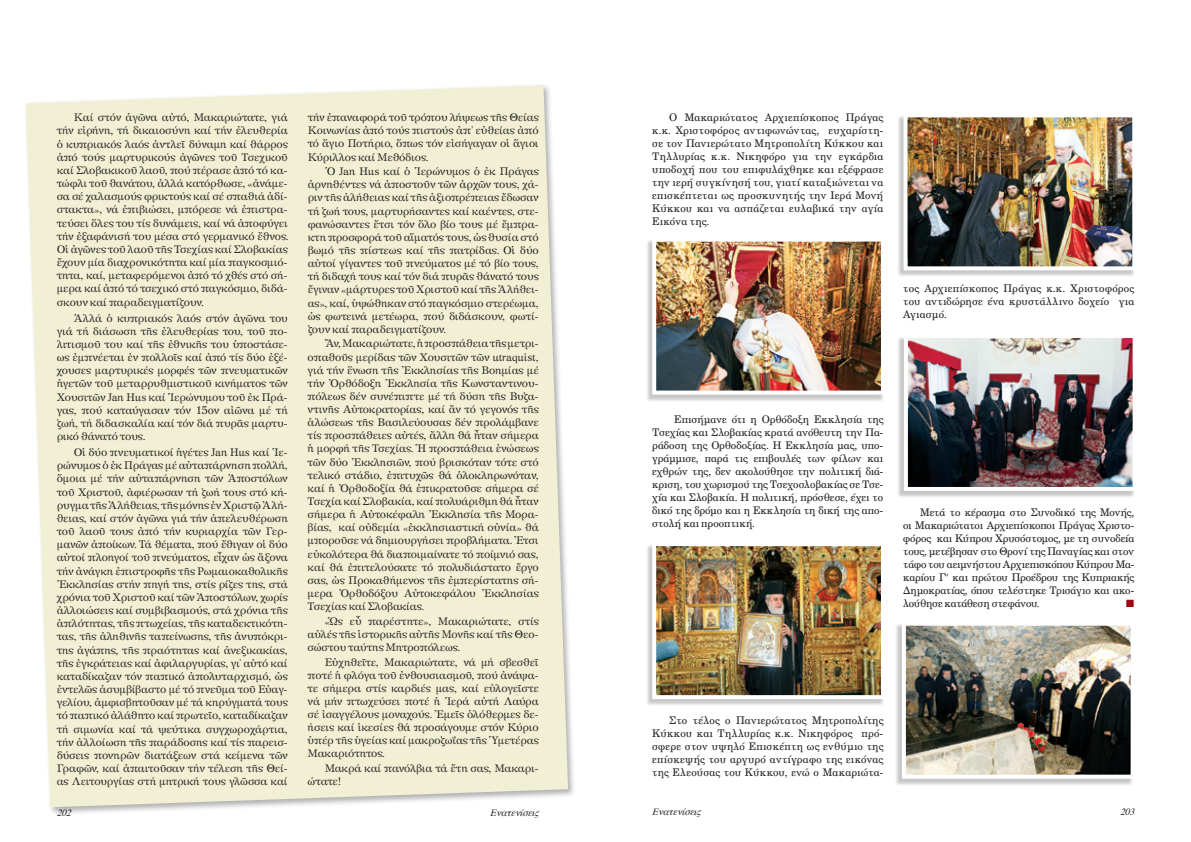
<style>
.page{position:relative;width:1191px;height:842px;background:#fff}
.page>*{position:absolute;margin:0;border:0;box-sizing:border-box;transform-origin:0 0}
.t1{font:10.5px/13px "UB Century";letter-spacing:.01em;color:#231f20;text-align:justify}
.t2{font:10.5px "Zapf Dingbats ITC";color:#9d070d}
.t3{font:10.4px/13.2px "Apollonia";letter-spacing:-.01em;color:#231f20;text-align:justify}
.t4{font:italic 9.5px "Times";color:#231f20}
.s1{font-family:"UB Optima"}
</style>
<div class="page">
<div style="left:23px;top:83px;width:558px;height:737px;background:#231f20;opacity:.35"></div>
<div style="left:26px;top:85px;width:542px;height:722px;background:#f1efd4"></div>
<div style="left:645px;top:238px;width:242px;height:168px;background:#231f20;opacity:.25"></div>
<img style="left:657px;top:243px;width:223px;height:147px">
<div style="left:652px;top:238px;width:233px;height:157px;border:4px solid #fff"></div>
<div style="left:896px;top:335px;width:243px;height:167px;background:#231f20;opacity:.25"></div>
<img style="left:909px;top:339px;width:222px;height:147px">
<div style="left:904px;top:334px;width:232px;height:157px;border:4px solid #fff"></div>
<div style="left:894px;top:622px;width:243px;height:168px;background:#231f20;opacity:.25"></div>
<img style="left:907px;top:627px;width:222px;height:147px">
<div style="left:902px;top:622px;width:232px;height:157px;border:4px solid #fff"></div>
<div style="left:645px;top:543px;width:242px;height:167px;background:#231f20;opacity:.25"></div>
<img style="left:657px;top:547px;width:223px;height:147px">
<div style="left:652px;top:542px;width:233px;height:157px;border:4px solid #fff"></div>
<div style="left:896px;top:114px;width:243px;height:168px;background:#231f20;opacity:.25"></div>
<img style="left:908px;top:118px;width:223px;height:147px">
<div style="left:903px;top:113px;width:233px;height:157px;border:4px solid #fff"></div>
<p class="t3" style="left:57px;top:111px;width:233px;text-indent:17px">Καί στόν ἀγῶνα αὐτό, Μακαριώτατε, γιά τήν εἰρήνη, τή δικαιοσύνη καί τήν ἐλευθερία ὁ κυπριακός λαός ἀντλεῖ δύναμη καί θάρρος ἀπό τούς μαρτυρικούς ἀγῶνες τοῦ Τσεχικοῦ καί Σλοβακικοῦ λαοῦ, πού πέρασε ἀπό τό κα&shy;τώφλι τοῦ θανάτου, ἀλλά κατόρθωσε, «ἀνάμε&shy;σα σέ χαλασμούς φρικτούς καί σέ σπαθιά ἀδί&shy;στακτα», νά ἐπιβιώσει, μπόρεσε νά ἐπιστρα&shy;τεύσει ὅλες του τίς δυνάμεις, καί νά ἀποφύγει τήν ἐξαφάνισή του μέσα στό γερμανικό ἔθνος.<br>Οἱ ἀγῶνες τοῦ λαοῦ τῆς Τσεχίας καί Σλοβακίας ἔχουν μία διαχρονικότητα καί μία παγκοσμιό&shy;τητα, καί, μεταφερόμενοι ἀπό τό χθές στό σή&shy;μερα καί ἀπό τό τσεχικό στό παγκόσμιο, διδά&shy;σκουν καί παραδειγματίζουν.</p>
<p class="t3" style="left:57px;top:311px;width:233px;text-indent:17px">Ἀλλά ὁ κυπριακός λαός στόν ἀγῶνα του γιά τή διάσωση τῆς ἐλευθερίας του, τοῦ πο&shy;λιτισμοῦ του καί τῆς ἐθνικῆς του ὑποστάσε&shy;ως ἐμπνέεται ἐν πολλοῖς καί ἀπό τίς δύο ἐξέ&shy;χουσες μαρτυρικές μορφές τῶν πνευματικῶν ἡγετῶν τοῦ μεταρρυθμιστικοῦ κινήματος τῶν Χουσιτῶν Jan Hus καί Ἱερώνυμου τοῦ ἐκ Πρά&shy;γας, πού καταύγασαν τόν 15ον αἰῶνα μέ τή ζωή, τή διδασκαλία καί τόν διά πυρᾶς μαρτυ&shy;ρικό θάνατό τους.</p>
<p class="t3" style="left:57px;top:446px;width:233px;text-indent:17px">Οἱ δύο πνευματικοί ἡγέτες Jan Hus καί Ἱε&shy;ρώνυμος ὁ ἐκ Πράγας μέ αὐταπάρνηση πολλή, ὅμοια μέ τήν αὐταπάρνηση τῶν Ἀποστόλων τοῦ Χριστοῦ, ἀφιέρωσαν τή ζωή τους στό κή&shy;ρυγμα τῆς Ἀλήθειας, τῆς μόνης ἐν Χριστῷ Ἀλή&shy;θειας, καί στόν ἀγῶνα γιά τήν ἀπελευθέρωση τοῦ λαοῦ τους ἀπό τήν κυριαρχία τῶν Γερ&shy;μανῶν ἀποίκων. Τά θέματα, πού ἔθιγαν οἱ δύο αὐτοί πλοηγοί τοῦ πνεύματος, εἶχαν ὡς ἄξονα τήν ἀνάγκη ἐπιστροφῆς τῆς Ρωμαιοκαθολικῆς Ἐκκλησίας στήν πηγή της, στίς ρίζες της, στά χρόνια τοῦ Χριστοῦ καί τῶν Ἀποστόλων, χωρίς ἀλλοιώσεις καί συμβιβασμούς, στά χρόνια τῆς ἁπλότητας, τῆς πτωχείας, τῆς καταδεκτικότη&shy;τας, τῆς ἀληθινῆς ταπείνωσης, τῆς ἀνυπόκρι&shy;της ἀγάπης, τῆς πραότητας καί ἀνεξικακίας, τῆς ἐγκράτειας καί ἀφιλαργυρίας, γι’ αὐτό καί καταδίκαζαν τόν παπικό ἀπολυταρχισμό, ὡς ἐντελῶς ἀσυμβίβαστο μέ τό πνεῦμα τοῦ Εὐαγ&shy;γελίου, ἀμφισβητοῦσαν μέ τά κηρύγματά τους τό παπικό ἀλάθητο καί πρωτεῖο, καταδίκαζαν τή σιμωνία καί τά ψεύτικα συγχωροχάρτια, τήν ἀλλοίωση τῆς παράδοσης καί τίς παρεισ&shy;δύσεις πονηρῶν διατάξεων στά κείμενα τῶν Γραφῶν, καί ἀπαιτοῦσαν τήν τέλεση τῆς Θεί&shy;ας Λειτουργίας στή μητρική τους γλῶσσα καί</p>
<p class="t3" style="left:308px;top:111px;width:233px">τήν ἐπαναφορά τοῦ τρόπου λήψεως τῆς Θείας Κοινωνίας ἀπό τούς πιστούς ἀπ’ εὐθείας ἀπό τό ἅγιο Ποτήριο, ὅπως τόν εἰσήγαγαν οἱ ἅγιοι Κύριλλος καί Μεθόδιος.</p>
<p class="t3" style="left:308px;top:165px;width:233px;text-indent:17px">Ὁ Jan Hus καί ὁ Ἱερώνυμος ὁ ἐκ Πράγας ἀρνηθέντες νά ἀποστοῦν τῶν ἀρχῶν τους, χά&shy;ριν τῆς ἀλήθειας καί τῆς ἀξιοπρέπειας ἔδωσαν τή ζωή τους, μαρτυρήσαντες καί καέντες, στε&shy;φανώσαντες ἔτσι τόν ὅλο βίο τους μέ ἔμπρα&shy;κτη προσφορά τοῦ αἵματός τους, ὡς θυσία στό βωμό τῆς πίστεως καί τῆς πατρίδας. Οἱ δύο αὐτοί γίγαντες τοῦ πνεύματος μέ τό βίο τους, τή διδαχή τους καί τόν διά πυρᾶς θάνατό τους ἔγιναν «μάρτυρες τοῦ Χριστοῦ καί τῆς Ἀλήθει&shy;ας», καί, ὑψώθηκαν στό παγκόσμιο στερέωμα, ὡς φωτεινά μετέωρα, πού διδάσκουν, φωτί&shy;ζουν καί παραδειγματίζουν.</p>
<p class="t3" style="left:308px;top:337px;width:233px;text-indent:17px">Ἄν, Μακαριώτατε, ἡ προσπάθεια τῆς μετρι&shy;οπαθοῦς μερίδας τῶν Χουσιτῶν τῶν utraquist, γιά τήν ἕνωση τῆς Ἐκκλησίας τῆς Βοημίας μέ τήν Ὀρθόδοξη Ἐκκλησία τῆς Κωνσταντινου&shy;πόλεως δέν συνέπιπτε μέ τή δύση τῆς Βυζα&shy;ντινῆς Αὐτοκρατορίας, καί ἄν τό γεγονός τῆς ἁλώσεως τῆς Βασιλεύουσας δέν προλάμβανε τίς προσπάθειες αὐτές, ἄλλη θά ἦταν σήμερα ἡ μορφή τῆς Τσεχίας. Ἡ προσπάθεια ἑνώσεως τῶν δύο Ἐκκλησιῶν, πού βρισκόταν τότε στό τελικό στάδιο, ἐπιτυχῶς θά ὁλοκληρωνόταν, καί ἡ Ὀρθοδοξία θά ἐπικρατοῦσε σήμερα σέ Τσεχία καί Σλοβακία, καί πολυάριθμη θά ἦταν σήμερα ἡ Αὐτοκέφαλη Ἐκκλησία τῆς Μορα&shy;βίας, καί οὐδεμία «ἐκκλησιαστική οὐνία» θά μποροῦσε νά δημιουργήσει προβλήματα. Ἐτσι εὐκολότερα θά διαποιμαίνατε τό ποίμνιό σας, καί θά ἐπιτελούσατε τό πολυδιάστατο ἔργο σας, ὡς Προκαθήμενος τῆς ἐμπερίστατης σή&shy;μερα Ὀρθοδόξου Αὐτοκεφάλου Ἐκκλησίας Τσεχίας καί Σλοβακίας.</p>
<p class="t3" style="left:308px;top:615px;width:233px;text-indent:17px">«Ὡς εὖ παρέστητε», Μακαριώτατε, στίς αὐλές τῆς ἱστορικῆς αὐτῆς Μονῆς καί τῆς Θεο&shy;σώστου ταύτης Μητροπόλεως.</p>
<p class="t3" style="left:308px;top:655px;width:233px;text-indent:17px">Εὐχηθεῖτε, Μακαριώτατε, νά μή σβεσθεῖ ποτέ ἡ φλόγα τοῦ ἐνθουσιασμοῦ, πού ἀνάψα&shy;τε σήμερα στίς καρδιές μας, καί εὐλογεῖστε νά μήν πτωχεύσει ποτέ ἡ Ἱερά αὐτή Λαύρα σέ ἰσαγγέλους μοναχούς. Ἐμεῖς ὁλόθερμες δε&shy;ήσεις καί ἱκεσίες θά προσάγουμε στόν Κύριο ὑπέρ τῆς ὑγείας καί μακροζωΐας τῆς Ὑμετέρας Μακαριότητος.</p>
<p class="t3" style="left:308px;top:762px;width:233px;text-indent:17px">Μακρά καί πανόλβια τά ἔτη σας, Μακαρι&shy;ώτατε!</p>
<p class="t1" style="left:652px;top:110px;width:233px;text-indent:17px">Ο Μακαριώτατος Αρχιεπίσκοπος Πράγας κ.κ. Χριστοφόρος αντιφωνώντας, ευχαρίστη&shy;σε τον Πανιερώτατο Μητροπολίτη Κύκκου και Τηλλυρίας κ.κ. Νικηφόρο για την εγκάρδια υποδοχή που του επιφυλάχθηκε και εξέφρασε την ιερή συγκίνησή του, γιατί καταξιώνεται να επισκέπτεται ως προσκυνητής την Ιερά Μονή Κύκκου και να ασπάζεται ευλαβικά την αγία Εικόνα της.</p>
<p class="t1" style="left:903px;top:281px;width:233px">τος Αρχιεπίσκοπος Πράγας κ.κ. Χριστοφόρος του αντιδώρησε ένα κρυστάλλινο δοχείο για Αγιασμό.</p>
<p class="t1" style="left:652px;top:412px;width:233px;text-indent:22px">Επισήμανε ότι η Ορθόδοξη Εκκλησία της Τσεχίας και Σλοβακίας κρατά ανόθευτη την Πα&shy;ράδοση της Ορθοδοξίας. Η Εκκλησία μας, υπο&shy;γράμμισε, παρά τις επιβουλές των φίλων και εχθρών της, δεν ακολούθησε την πολιτική διά&shy;κριση, του χωρισμού της Τσεχοσλοβακίας σε Τσε&shy;χία και Σλοβακία. Η πολιτική, πρόσθεσε, έχει το δικό της δρόμο και η Εκκλησία τη δική της απο&shy;στολή και προοπτική.</p>
<p class="t1" style="left:903px;top:505px;width:233px;text-indent:17px">Μετά το κέρασμα στο Συνοδικό της Μονής, οι Μακαριώτατοι Αρχιεπίσκοποι Πράγας Χριστο&shy;φόρος και Κύπρου Χρυσόστομος, με τη συνοδεία τους, μετέβησαν στο Θρονί της Παναγίας και στον τάφο του αειμνήστου Αρχιεπισκόπου Κύπρου Μα&shy;καρίου Γ<span class="s1">’</span> και πρώτου Προέδρου της Κυπριακής Δημοκρατίας, όπου τελέστηκε Τρισάγιο και ακο&shy;λούθησε κατάθεση στεφάνου.</p>
<p class="t2" style="left:1126px;top:598px;width:9px">■</p>
<p class="t1" style="left:652px;top:714px;width:233px;text-indent:17px">Στο τέλος ο Πανιερώτατος Μητροπολίτης Κύκκου και Τηλλυρίας κ.κ. Νικηφόρος πρό&shy;σφερε στον υψηλό Επισκέπτη ως ενθύμιο της επίσκεψής του αργυρό αντίγραφο της εικόνας της Ελεούσας του Κύκκου, ενώ ο Μακαριώτα-</p>
<p class="t4" style="left:57px;top:803px;width:20px">202</p>
<p class="t4" style="left:490px;top:803px;width:54px">Eνατενίσεις</p>
<p class="t4" style="left:652px;top:803px;width:54px">Eνατενίσεις</p>
<p class="t4" style="left:1120px;top:803px;width:20px">203</p>
</div>
